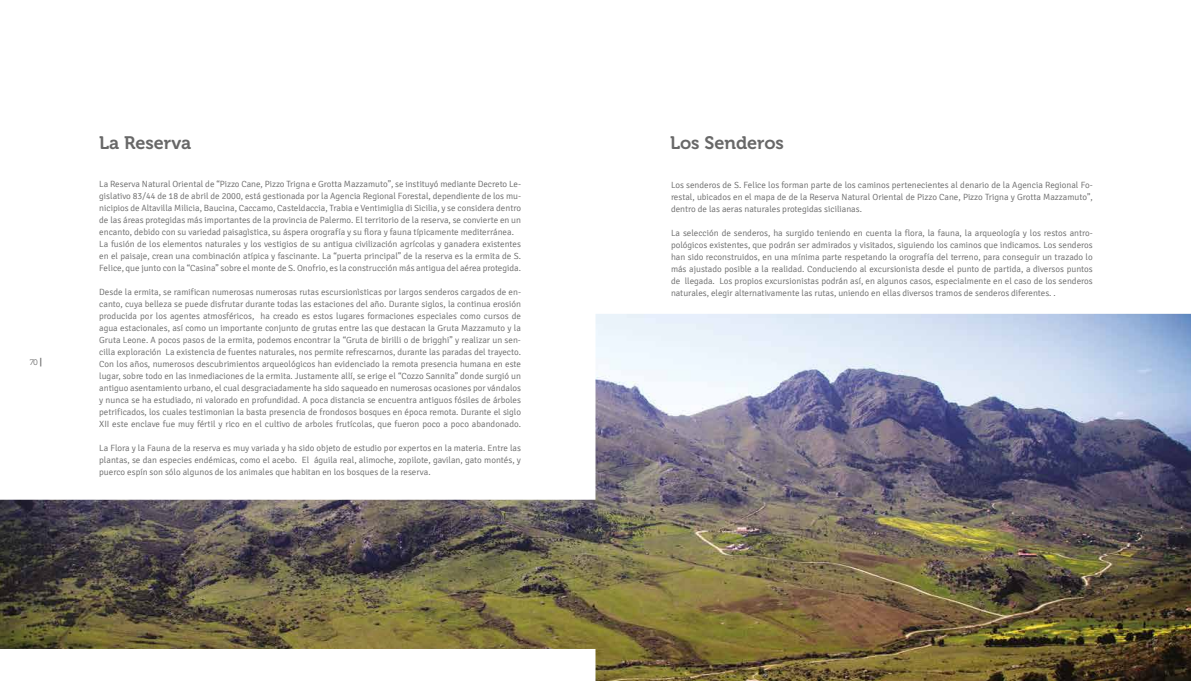
<style>
.page{position:relative;width:1191px;height:681px;background:#fff}
.page>*{position:absolute;margin:0;border:0;box-sizing:border-box;transform-origin:0 0}
.t1{font:18px "Museo 700";color:#686868}
.t2{font:300 9px/12px "Signika";color:#686868;text-align:justify}
.t3{font:8px "Museo 300";color:#686868}
.s1{font-family:"Museo 700";font-size:9px}
</style>
<div class="page">
<img style="left:0;top:314px;width:1191px;height:366px">
<p class="t3" style="left:30px;top:358px;width:14px">70 <span class="s1">|</span></p>
<h1 class="t1" style="left:99px;top:133px;width:94px">La Reserva</h1>
<h1 class="t1" style="left:670px;top:133px;width:115px">Los Senderos</h1>
<p class="t2" style="left:671px;top:179px;width:423px">Los senderos de S. Felice los forman parte de los caminos pertenecientes al denario de la Agencia Regional Fo&shy;restal, ubicados en el mapa de de la Reserva Natural Oriental de Pizzo Cane, Pizzo Trigna y Grotta Mazzamuto”, dentro de las aeras naturales protegidas sicilianas.</p>
<p class="t2" style="left:671px;top:227px;width:423px">La selección de senderos, ha surgido teniendo en cuenta la flora, la fauna, la arqueología y los restos antro&shy;pológicos existentes, que podrán ser admirados y visitados, siguiendo los caminos que indicamos. Los senderos han sido reconstruidos, en una mínima parte respetando la orografía del terreno, para conseguir un trazado lo más ajustado posible a la realidad. Conduciendo al excursionista desde el punto de partida, a diversos puntos de llegada. Los propios excursionistas podrán así, en algunos casos, especialmente en el caso de los senderos naturales, elegir alternativamente las rutas, uniendo en ellas diversos tramos de senderos diferentes. .</p>
<p class="t2" style="left:99px;top:178px;width:423px;text-align:left">La Reserva Natural Oriental de “Pizzo Cane, Pizzo Trigna e Grotta Mazzamuto”, se instituyó mediante Decreto Le&shy;gislativo 83/44 de 18 de abril de 2000, está gestionada por la Agencia Regional Forestal, dependiente de los mu&shy;nicipios de Altavilla Milicia, Baucina, Caccamo, Casteldaccia, Trabia e Ventimiglia di Sicilia, y se considera dentro de las áreas protegidas más importantes de la provincia de Palermo. El territorio de la reserva, se convierte en un encanto, debido con su variedad paisagìstica, su áspera orografía y su flora y fauna típicamente mediterránea.<br>La fusión de los elementos naturales y los vestigios de su antigua civilización agrícolas y ganadera existentes en el paisaje, crean una combinación atípica y fascinante. La “puerta principal” de la reserva es la ermita de S.<br>Felice, que junto con la “Casina” sobre el monte de S. Onofrio, es la construcción más antigua del aérea protegida.</p>
<p class="t2" style="left:99px;top:286px;width:423px">Desde la ermita, se ramifican numerosas numerosas rutas escursionìsticas por largos senderos cargados de en&shy;canto, cuya belleza se puede disfrutar durante todas las estaciones del año. Durante siglos, la continua erosión producida por los agentes atmosféricos, ha creado es estos lugares formaciones especiales como cursos de agua estacionales, así como un importante conjunto de grutas entre las que destacan la Gruta Mazzamuto y la Gruta Leone. A pocos pasos de la ermita, podemos encontrar la “Gruta de birilli o de brigghi” y realizar un sen&shy;cilla exploración La existencia de fuentes naturales, nos permite refrescarnos, durante las paradas del trayecto.<br>Con los años, numerosos descubrimientos arqueológicos han evidenciado la remota presencia humana en este lugar, sobre todo en las inmediaciones de la ermita. Justamente allí, se erige el “Cozzo Sannita” donde surgió un antiguo asentamiento urbano, el cual desgraciadamente ha sido saqueado en numerosas ocasiones por vándalos y nunca se ha estudiado, ni valorado en profundidad. A poca distancia se encuentra antiguos fósiles de árboles petrificados, los cuales testimonian la basta presencia de frondosos bosques en época remota. Durante el siglo XII este enclave fue muy fértil y rico en el cultivo de arboles frutícolas, que fueron poco a poco abandonado.</p>
<p class="t2" style="left:99px;top:442px;width:423px">La Flora y la Fauna de la reserva es muy variada y ha sido objeto de estudio por expertos en la materia. Entre las plantas, se dan especies endémicas, como el acebo. El águila real, alimoche, zopilote, gavilan, gato montés, y puerco espín son sólo algunos de los animales que habitan en los bosques de la reserva.</p>
</div>
